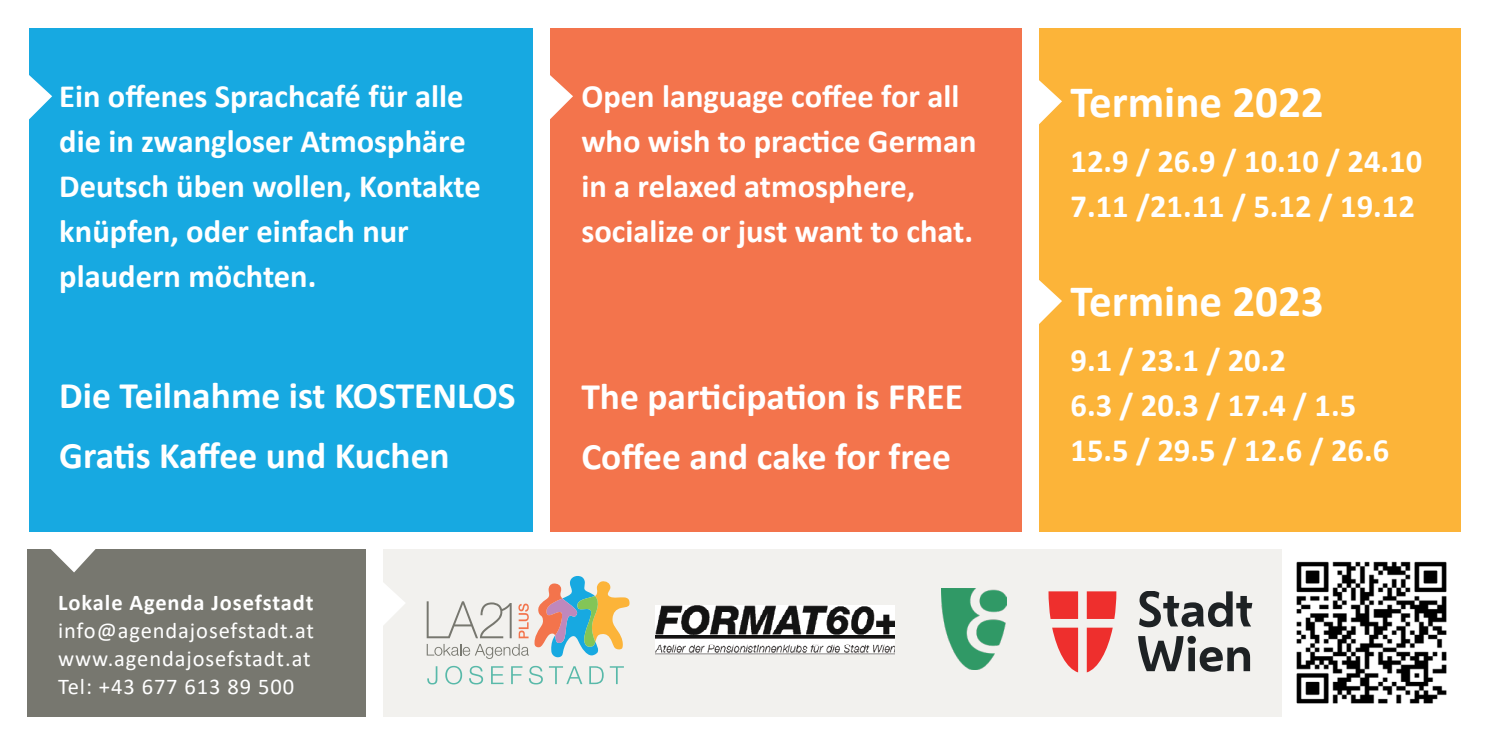
<style>
.page{position:relative;width:1489px;height:745px;background:#fff}
.page>*{position:absolute;margin:0;border:0;box-sizing:border-box;transform-origin:0 0}
.t1{font:700 45px "Calibri";color:#fff}
.t2{font:700 37.5px/60px "Calibri";color:#fff}
.t3{font:700 32.5px/45px "Calibri";color:#fff}
.t4{font:22.5px "Calibri";letter-spacing:.04em;color:#fff}
.t5{font:700 22.5px "Calibri";letter-spacing:.04em;color:#fff}
</style>
<div class="page">
<div style="left:549px;top:28px;width:520px;height:506px;background:#f3744c"></div>
<div style="left:29px;top:28px;width:520px;height:506px;background:#17a9e1"></div>
<div style="left:27px;top:547px;width:339px;height:169px;background:#77776f"></div>
<div style="left:382px;top:547px;width:1078px;height:169px;background:#f2f1ee"></div>
<svg style="left:426px;top:576px;width:203px;height:82px"></svg>
<svg style="left:427px;top:666px;width:10px;height:18px"></svg>
<svg style="left:445px;top:665px;width:17px;height:19px"></svg>
<svg style="left:469px;top:665px;width:14px;height:19px"></svg>
<svg style="left:491px;top:666px;width:12px;height:17px"></svg>
<svg style="left:511px;top:666px;width:11px;height:17px"></svg>
<svg style="left:529px;top:665px;width:14px;height:19px"></svg>
<svg style="left:549px;top:666px;width:33px;height:17px"></svg>
<svg style="left:589px;top:666px;width:14px;height:17px"></svg>
<svg style="left:609px;top:666px;width:15px;height:17px"></svg>
<svg style="left:1048px;top:591px;width:30px;height:27px"></svg>
<svg style="left:1052px;top:627px;width:26px;height:45px"></svg>
<svg style="left:1086px;top:591px;width:30px;height:27px"></svg>
<svg style="left:1086px;top:627px;width:26px;height:45px"></svg>
<svg style="left:1139px;top:591px;width:113px;height:36px"></svg>
<svg style="left:1138px;top:635px;width:111px;height:36px"></svg>
<img style="left:941px;top:588px;width:65px;height:81px">
<div style="left:1031px;top:28px;width:429px;height:519px;background:#fcb439"></div>
<img style="left:1282px;top:548px;width:178px;height:168px">
<svg style="left:50px;top:548px;width:46px;height:24px"></svg>
<div style="left:14px;top:532px;width:1460px;height:16px;background:#fff"></div>
<svg style="left:382px;top:581px;width:23px;height:45px"></svg>
<div style="left:1022px;top:28px;width:16px;height:506px;background:#fff"></div>
<svg style="left:1038px;top:79px;width:23px;height:46px"></svg>
<svg style="left:29px;top:75px;width:23px;height:45px"></svg>
<svg style="left:549px;top:74px;width:24px;height:46px"></svg>
<div style="left:533px;top:19px;width:16px;height:521px;background:#fff"></div>
<svg style="left:1038px;top:279px;width:23px;height:45px"></svg>
<img style="left:655px;top:605px;width:239px;height:49px">
<p class="t3" style="left:59px;top:73px;width:423px">Ein offenes Sprachcafé für alle die in zwangloser Atmosphäre<br>Deutsch üben wollen, Kontakte knüpfen, oder einfach nur plaudern möchten.</p>
<p class="t2" style="left:59px;top:365px;width:458px">Die Teilnahme ist KOSTENLOS<br>Gratis Kaffee und Kuchen</p>
<p class="t5" style="left:58px;top:586px;width:257px">Lokale Agenda Josefstadt</p>
<p class="t4" style="left:58px;top:614px;width:258px">info@agendajosefstadt.at</p>
<p class="t4" style="left:58px;top:642px;width:254px">www.agendajosefstadt.at</p>
<p class="t4" style="left:58px;top:670px;width:238px">Tel: +43 677 613 89 500</p>
<p class="t3" style="left:581px;top:73px;width:396px">Open language coffee for all who wish to practice German in a relaxed atmosphere, socialize or just want to chat.</p>
<p class="t2" style="left:581px;top:365px;width:383px">The participation is FREE<br>Coffee and cake for free</p>
<p class="t1" style="left:1070px;top:70px;width:254px">Termine 2022</p>
<p class="t3" style="left:1070px;top:138px;width:353px">12.9 / 26.9 / 10.10 / 24.10<br>7.11 /21.11 / 5.12 / 19.12</p>
<p class="t1" style="left:1070px;top:269px;width:254px">Termine 2023</p>
<p class="t3" style="left:1070px;top:337px;width:217px">9.1 / 23.1 / 20.2</p>
<p class="t3" style="left:1070px;top:382px;width:287px">6.3 / 20.3 / 17.4 / 1.5</p>
<p class="t3" style="left:1070px;top:427px;width:320px">15.5 / 29.5 / 12.6 / 26.6</p>
</div>
